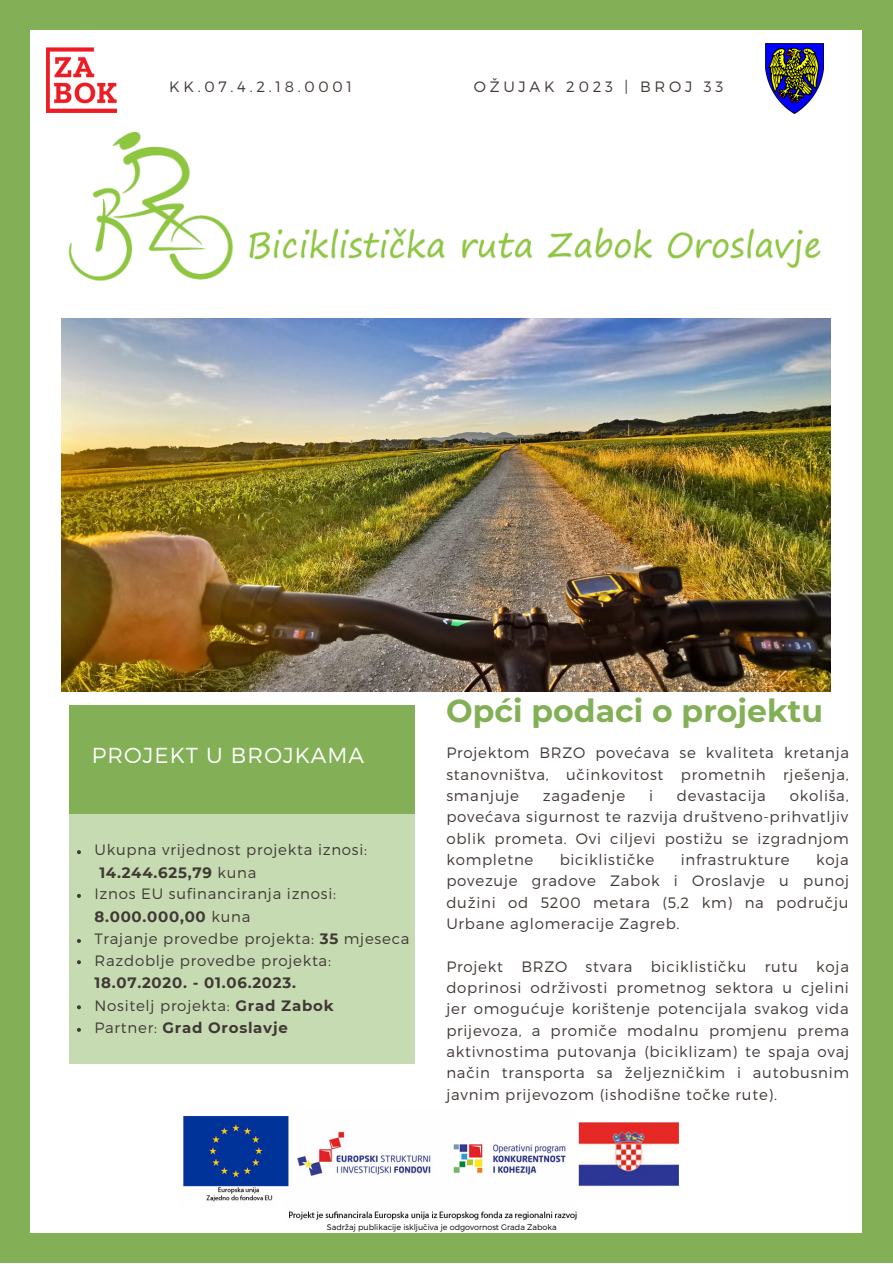
<style>
.page{position:relative;width:893px;height:1264px;background:#fff}
.page>*{position:absolute;margin:0;border:0;box-sizing:border-box;transform-origin:0 0}
.t1{font:700 31.5px "Montserrat";color:#83b056}
.t2{font:300 21.75px "Montserrat";letter-spacing:.05em;color:#fff}
.t3{font:300 15px/21.3px "Montserrat";letter-spacing:.05em;color:#403835;text-align:justify}
.t4{font:700 15px/22.5px "Montserrat";letter-spacing:.05em;color:#403835}
.t5{font:300 15px "Montserrat";letter-spacing:.25em;color:#403835}
.t6{font:300 7.95px "Montserrat";color:#000}
.s1{font-weight:300}
.s2{font-weight:700}
</style>
<div class="page">
<div style="left:0;top:0;width:892px;height:1262px;background:#83b056"></div>
<div style="left:31px;top:30px;width:829px;height:1202px;background:#fff"></div>
<div style="left:69px;top:808px;width:345px;height:255px;background:#c7dbb3"></div>
<div style="left:69px;top:705px;width:345px;height:108px;background:#83b056"></div>
<img style="left:46px;top:47px;width:70px;height:65px">
<img style="left:765px;top:43px;width:58px;height:70px">
<img style="left:62px;top:318px;width:768px;height:373px">
<svg style="left:77px;top:850px;width:4px;height:4px"></svg>
<svg style="left:77px;top:894px;width:4px;height:3px"></svg>
<svg style="left:77px;top:939px;width:4px;height:4px"></svg>
<svg style="left:77px;top:960px;width:4px;height:4px"></svg>
<svg style="left:77px;top:1005px;width:4px;height:4px"></svg>
<svg style="left:77px;top:1027px;width:4px;height:4px"></svg>
<img style="left:183px;top:1116px;width:497px;height:104px">
<img style="left:68px;top:132px;width:753px;height:149px">
<p class="t5" style="left:169px;top:76px;width:184px">KK.07.4.2.18.0001</p>
<p class="t5" style="left:474px;top:76px;width:251px">OŽUJAK 2023 | BROJ 33</p>
<h2 class="t2" style="left:92px;top:741px;width:274px">PROJEKT U BROJKAMA</h2>
<p class="t3" style="left:94px;top:838px;width:274px">Ukupna vrijednost projekta iznosi:</p>
<p class="t4" style="left:99px;top:861px;width:159px">14.244.625,79 <span class="s1">kuna</span></p>
<p class="t3" style="left:94px;top:882px;width:243px">Iznos EU sufinanciranja iznosi:</p>
<p class="t4" style="left:94px;top:905px;width:157px">8.000.000,00 <span class="s1">kuna</span></p>
<p class="t3" style="left:94px;top:927px;width:316px">Trajanje provedbe projekta: <span class="s2">35</span> mjeseca</p>
<p class="t3" style="left:94px;top:948px;width:238px">Razdoblje provedbe projekta:</p>
<p class="t4" style="left:94px;top:971px;width:240px">18.07.2020. - 01.06.2023.<br><span class="s1">Nositelj projekta:</span> Grad Zabok<br><span class="s1">Partner:</span> Grad Oroslavje</p>
<h1 class="t1" style="left:446px;top:691px;width:378px">Opći podaci o projektu</h1>
<p class="t3" style="left:446px;top:741px;width:404px">Projektom BRZO povećava se kvaliteta kretanja stanovništva, učinkovitost prometnih rješenja, smanjuje</p>
<p class="t3" style="left:446px;top:784px;width:404px;text-indent:343px">okoliša, povećava sigurnost te razvija društveno-prihvatljiv oblik prometa. Ovi ciljevi postižu se izgradnjom kompletne</p>
<p class="t3" style="left:543px;top:784px;width:84px">zagađenje</p>
<p class="t3" style="left:649px;top:784px;width:6px">i</p>
<p class="t3" style="left:677px;top:784px;width:90px">devastacija</p>
<p class="t3" style="left:559px;top:848px;width:96px">biciklističke</p>
<p class="t3" style="left:680px;top:848px;width:111px">infrastrukture</p>
<p class="t3" style="left:446px;top:848px;width:404px;text-indent:369px">koja povezuje gradove Zabok i Oroslavje u punoj dužini od 5200 metara (5,2 km) na području Urbane aglomeracije Zagreb.</p>
<p class="t3" style="left:446px;top:954px;width:404px">Projekt BRZO stvara biciklističku rutu koja doprinosi održivosti prometnog sektora u cjelini jer omogućuje korištenje potencijala svakog vida prijevoza, a promiče modalnu promjenu prema aktivnostima putovanja (biciklizam) te spaja ovaj način transporta sa željezničkim i autobusnim javnim prijevozom (ishodišne točke rute).</p>
<p class="t6" style="left:327px;top:1222px;width:231px">Sadržaj publikacije isključiva je odgovornost Grada Zaboka</p>
</div>
